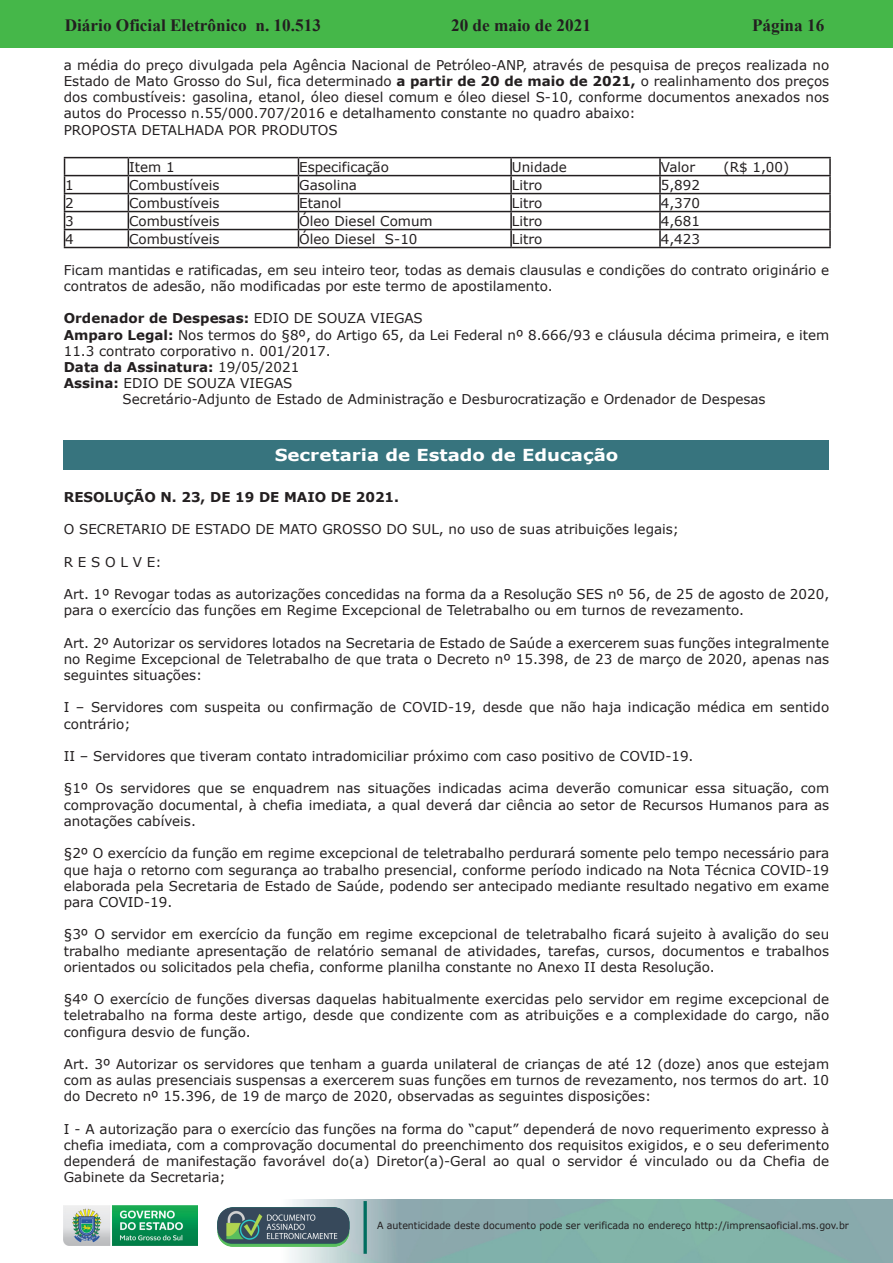
<style>
.page{position:relative;width:893px;height:1263px;background:#fff}
.page>*{position:absolute;margin:0;border:0;box-sizing:border-box;transform-origin:0 0}
.t1{font:700 17.25px "Times New Roman";color:#231f20}
.t2{font:700 16.5px "Verdana";color:#fff;scale:1.1 1}
.t3{font:13.5px/16.2px "Verdana";color:#231f20;text-align:justify}
.t4{font:700 13.5px "Verdana";color:#231f20}
.t5{font:9.9px "Verdana";color:#231f20;scale:.95 1}
.s1{font-weight:700}
.s2{font-weight:400}
</style>
<div class="page">
<div style="left:0;top:0;width:893px;height:48px;background:#45b749"></div>
<img style="left:63px;top:1199px;width:830px;height:64px">
<img style="left:364px;top:1202px;width:2px;height:51px">
<img style="left:218px;top:1207px;width:132px;height:39px">
<img style="left:64px;top:1205px;width:134px;height:41px">
<svg style="left:65px;top:158px;width:764px;height:89px"></svg>
<hr style="left:64px;top:157px;width:64px;height:1px;background:#231f20">
<hr style="left:128px;top:157px;width:170px;height:1px;background:#231f20">
<hr style="left:298px;top:157px;width:213px;height:1px;background:#231f20">
<hr style="left:511px;top:157px;width:149px;height:1px;background:#231f20">
<hr style="left:660px;top:157px;width:171px;height:1px;background:#231f20">
<hr style="left:64px;top:175px;width:64px;height:1px;background:#231f20">
<hr style="left:128px;top:175px;width:170px;height:1px;background:#231f20">
<hr style="left:298px;top:175px;width:213px;height:1px;background:#231f20">
<hr style="left:511px;top:175px;width:149px;height:1px;background:#231f20">
<hr style="left:660px;top:175px;width:171px;height:1px;background:#231f20">
<hr style="left:64px;top:193px;width:64px;height:1px;background:#231f20">
<hr style="left:128px;top:193px;width:170px;height:1px;background:#231f20">
<hr style="left:298px;top:193px;width:213px;height:1px;background:#231f20">
<hr style="left:511px;top:193px;width:149px;height:1px;background:#231f20">
<hr style="left:660px;top:193px;width:171px;height:1px;background:#231f20">
<hr style="left:64px;top:211px;width:64px;height:1px;background:#231f20">
<hr style="left:128px;top:211px;width:170px;height:1px;background:#231f20">
<hr style="left:298px;top:211px;width:213px;height:1px;background:#231f20">
<hr style="left:511px;top:211px;width:149px;height:1px;background:#231f20">
<hr style="left:660px;top:211px;width:171px;height:1px;background:#231f20">
<hr style="left:64px;top:229px;width:64px;height:1px;background:#231f20">
<hr style="left:128px;top:229px;width:170px;height:1px;background:#231f20">
<hr style="left:298px;top:229px;width:213px;height:1px;background:#231f20">
<hr style="left:511px;top:229px;width:149px;height:1px;background:#231f20">
<hr style="left:660px;top:229px;width:171px;height:1px;background:#231f20">
<hr style="left:64px;top:247px;width:64px;height:1px;background:#231f20">
<hr style="left:128px;top:247px;width:170px;height:1px;background:#231f20">
<hr style="left:298px;top:247px;width:213px;height:1px;background:#231f20">
<hr style="left:511px;top:247px;width:149px;height:1px;background:#231f20">
<hr style="left:660px;top:247px;width:171px;height:1px;background:#231f20">
<svg style="left:64px;top:158px;width:1px;height:89px"></svg>
<svg style="left:128px;top:158px;width:1px;height:89px"></svg>
<svg style="left:298px;top:158px;width:1px;height:89px"></svg>
<svg style="left:510px;top:158px;width:2px;height:89px"></svg>
<svg style="left:659px;top:158px;width:2px;height:89px"></svg>
<svg style="left:829px;top:158px;width:2px;height:89px"></svg>
<div style="left:64px;top:440px;width:765px;height:29px;background:#37747e"></div>
<p class="t1" style="left:65px;top:13px;width:258px">Diário Oficial Eletrônico n. 10.513</p>
<p class="t1" style="left:451px;top:13px;width:141px">20 de maio de 2021</p>
<p class="t1" style="left:752px;top:13px;width:74px">Página 16</p>
<p class="t3" style="left:64px;top:57px;width:767px;text-align:left">a média do preço divulgada pela Agência Nacional de Petróleo-ANP, através de pesquisa de preços realizada no Estado de Mato Grosso do Sul, fica determinado <span class="s1">a partir de 20 de maio de 2021,</span> o realinhamento dos preços dos combustíveis: gasolina, etanol, óleo diesel comum e óleo diesel S-10, conforme documentos anexados nos autos do Processo n.55/000.707/2016 e detalhamento constante no quadro abaixo:<br>PROPOSTA DETALHADA POR PRODUTOS</p>
<p class="t3" style="left:129px;top:159px;width:47px">Item 1</p>
<p class="t3" style="left:299px;top:159px;width:91px">Especificação</p>
<p class="t3" style="left:512px;top:159px;width:57px">Unidade</p>
<p class="t3" style="left:661px;top:159px;width:36px">Valor</p>
<p class="t3" style="left:724px;top:159px;width:67px">(R$ 1,00)</p>
<p class="t3" style="left:65px;top:177px;width:10px">1</p>
<p class="t3" style="left:129px;top:177px;width:92px">Combustíveis</p>
<p class="t3" style="left:299px;top:177px;width:59px">Gasolina</p>
<p class="t3" style="left:512px;top:177px;width:32px">Litro</p>
<p class="t3" style="left:661px;top:177px;width:41px">5,892</p>
<p class="t3" style="left:65px;top:195px;width:10px">2</p>
<p class="t3" style="left:129px;top:195px;width:92px">Combustíveis</p>
<p class="t3" style="left:299px;top:195px;width:44px">Etanol</p>
<p class="t3" style="left:512px;top:195px;width:32px">Litro</p>
<p class="t3" style="left:661px;top:195px;width:41px">4,370</p>
<p class="t3" style="left:65px;top:213px;width:10px">3</p>
<p class="t3" style="left:129px;top:213px;width:92px">Combustíveis</p>
<p class="t3" style="left:299px;top:213px;width:135px">Óleo Diesel Comum</p>
<p class="t3" style="left:512px;top:213px;width:32px">Litro</p>
<p class="t3" style="left:661px;top:213px;width:41px">4,681</p>
<p class="t3" style="left:65px;top:231px;width:10px">4</p>
<p class="t3" style="left:129px;top:231px;width:92px">Combustíveis</p>
<p class="t3" style="left:299px;top:231px;width:120px">Óleo Diesel S-10</p>
<p class="t3" style="left:512px;top:231px;width:32px">Litro</p>
<p class="t3" style="left:661px;top:231px;width:41px">4,423</p>
<p class="t3" style="left:64px;top:262px;width:767px">Ficam mantidas e ratificadas, em seu inteiro teor, todas as demais clausulas e condições do contrato originário e contratos de adesão, não modificadas por este termo de apostilamento.</p>
<p class="t4" style="left:64px;top:309px;width:361px">Ordenador de Despesas: <span class="s2">EDIO DE SOUZA VIEGAS</span></p>
<p class="t3" style="left:64px;top:326px;width:767px"><span class="s1">Amparo Legal:</span> Nos termos do §8º, do Artigo 65, da Lei Federal nº 8.666/93 e cláusula décima primeira, e item</p>
<p class="t3" style="left:64px;top:343px;width:268px">11.3 contrato corporativo n. 001/2017.</p>
<p class="t4" style="left:64px;top:357px;width:237px">Data da Assinatura: <span class="s2">19/05/2021</span></p>
<p class="t3" style="left:64px;top:375px;width:230px"><span class="s1">Assina:</span> EDIO DE SOUZA VIEGAS</p>
<p class="t3" style="left:123px;top:391px;width:645px">Secretário-Adjunto de Estado de Administração e Desburocratização e Ordenador de Despesas</p>
<p class="t2" style="left:275px;top:443px;width:314px">Secretaria de Estado de Educação</p>
<p class="t4" style="left:64px;top:487px;width:337px">RESOLUÇÃO N. 23, DE 19 DE MAIO DE 2021.</p>
<p class="t3" style="left:64px;top:521px;width:617px">O SECRETARIO DE ESTADO DE MATO GROSSO DO SUL, no uso de suas atribuições legais;</p>
<p class="t3" style="left:64px;top:553px;width:99px">R E S O L V E:</p>
<p class="t3" style="left:64px;top:586px;width:767px">Art. 1º Revogar todas as autorizações concedidas na forma da a Resolução SES nº 56, de 25 de agosto de 2020, para o exercício das funções em Regime Excepcional de Teletrabalho ou em turnos de revezamento.</p>
<p class="t3" style="left:64px;top:634px;width:767px">Art. 2º Autorizar os servidores lotados na Secretaria de Estado de Saúde a exercerem suas funções integralmente no Regime Excepcional de Teletrabalho de que trata o Decreto nº 15.398, de 23 de março de 2020, apenas nas seguintes situações:</p>
<p class="t3" style="left:64px;top:699px;width:767px">I – Servidores com suspeita ou confirmação de COVID-19, desde que não haja indicação médica em sentido contrário;</p>
<p class="t3" style="left:64px;top:748px;width:631px">II – Servidores que tiveram contato intradomiciliar próximo com caso positivo de COVID-19.</p>
<p class="t3" style="left:64px;top:780px;width:767px">§1º Os servidores que se enquadrem nas situações indicadas acima deverão comunicar essa situação, com comprovação documental, à chefia imediata, a qual deverá dar ciência ao setor de Recursos Humanos para as anotações cabíveis.</p>
<p class="t3" style="left:64px;top:845px;width:767px">§2º O exercício da função em regime excepcional de teletrabalho perdurará somente pelo tempo necessário para que haja o retorno com segurança ao trabalho presencial, conforme período indicado na Nota Técnica COVID-19 elaborada pela Secretaria de Estado de Saúde, podendo ser antecipado mediante resultado negativo em exame para COVID-19.</p>
<p class="t3" style="left:64px;top:926px;width:767px">§3º O servidor em exercício da função em regime excepcional de teletrabalho ficará sujeito à avalição do seu trabalho mediante apresentação de relatório semanal de atividades, tarefas, cursos, documentos e trabalhos orientados ou solicitados pela chefia, conforme planilha constante no Anexo II desta Resolução.</p>
<p class="t3" style="left:64px;top:991px;width:767px">§4º O exercício de funções diversas daquelas habitualmente exercidas pelo servidor em regime excepcional de teletrabalho na forma deste artigo, desde que condizente com as atribuições e a complexidade do cargo, não configura desvio de função.</p>
<p class="t3" style="left:64px;top:1056px;width:767px">Art. 3º Autorizar os servidores que tenham a guarda unilateral de crianças de até 12 (doze) anos que estejam com as aulas presenciais suspensas a exercerem suas funções em turnos de revezamento, nos termos do art. 10 do Decreto nº 15.396, de 19 de março de 2020, observadas as seguintes disposições:</p>
<p class="t3" style="left:64px;top:1120px;width:767px">I - A autorização para o exercício das funções na forma do “caput” dependerá de novo requerimento expresso à chefia imediata, com a comprovação documental do preenchimento dos requisitos exigidos, e o seu deferimento dependerá de manifestação favorável do(a) Diretor(a)-Geral ao qual o servidor é vinculado ou da Chefia de Gabinete da Secretaria;</p>
<p class="t5" style="left:377px;top:1219px;width:498px">A autenticidade deste documento pode ser verificada no endereço http://imprensaoficial.ms.gov.br</p>
</div>
